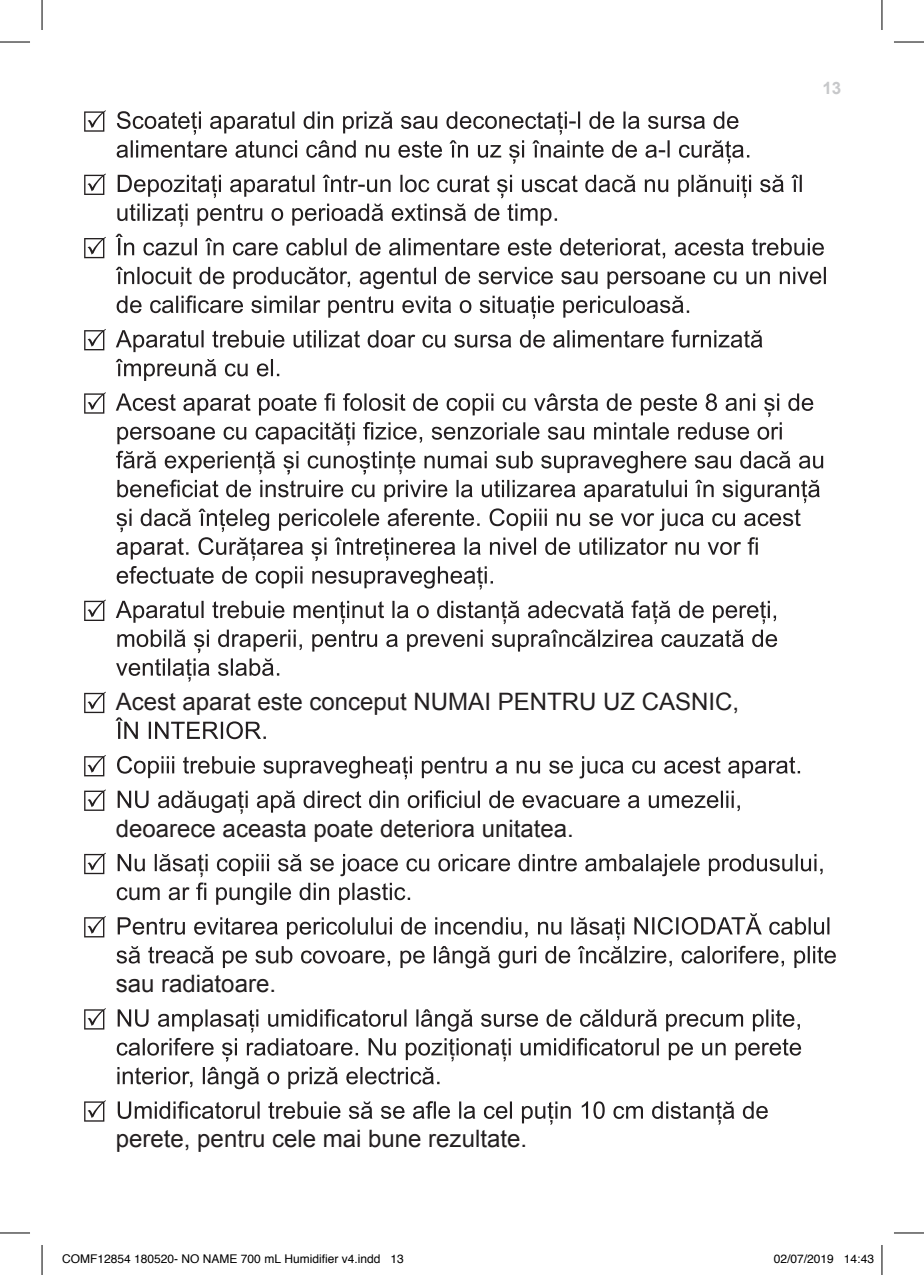
<style>
.page{position:relative;width:924px;height:1275px;background:#fff}
.page>*{position:absolute;margin:0;border:0;box-sizing:border-box;transform-origin:0 0}
.t1{font:24px "Arial";color:#231f20}
.t2{font:700 17px "Arial";color:#c7c8ca}
.t3{font:12px "Helvetica";color:#000}
</style>
<div class="page">
<svg style="left:84px;top:110px;width:22px;height:22px"></svg>
<svg style="left:117px;top:111px;width:632px;height:53px"></svg>
<svg style="left:84px;top:173px;width:22px;height:22px"></svg>
<svg style="left:118px;top:175px;width:683px;height:23px"></svg>
<svg style="left:117px;top:204px;width:439px;height:23px"></svg>
<svg style="left:84px;top:237px;width:22px;height:21px"></svg>
<svg style="left:115px;top:234px;width:708px;height:25px"></svg>
<svg style="left:116px;top:267px;width:709px;height:22px"></svg>
<svg style="left:117px;top:295px;width:571px;height:24px"></svg>
<svg style="left:84px;top:329px;width:22px;height:21px"></svg>
<svg style="left:116px;top:330px;width:646px;height:22px"></svg>
<svg style="left:116px;top:359px;width:163px;height:22px"></svg>
<svg style="left:84px;top:392px;width:22px;height:22px"></svg>
<svg style="left:116px;top:393px;width:706px;height:197px"></svg>
<svg style="left:84px;top:599px;width:22px;height:22px"></svg>
<svg style="left:116px;top:600px;width:660px;height:82px"></svg>
<svg style="left:84px;top:691px;width:22px;height:22px"></svg>
<svg style="left:115px;top:717px;width:151px;height:22px"></svg>
<svg style="left:84px;top:755px;width:22px;height:21px"></svg>
<svg style="left:117px;top:756px;width:682px;height:23px"></svg>
<svg style="left:84px;top:789px;width:22px;height:22px"></svg>
<svg style="left:118px;top:790px;width:621px;height:24px"></svg>
<svg style="left:84px;top:852px;width:22px;height:22px"></svg>
<svg style="left:117px;top:854px;width:705px;height:51px"></svg>
<svg style="left:84px;top:916px;width:22px;height:21px"></svg>
<svg style="left:116px;top:913px;width:719px;height:55px"></svg>
<svg style="left:84px;top:1008px;width:22px;height:21px"></svg>
<svg style="left:118px;top:1009px;width:681px;height:23px"></svg>
<svg style="left:117px;top:1038px;width:683px;height:23px"></svg>
<svg style="left:117px;top:1067px;width:322px;height:22px"></svg>
<svg style="left:84px;top:1100px;width:22px;height:21px"></svg>
<svg style="left:118px;top:1101px;width:649px;height:24px"></svg>
<hr style="left:0;top:42px;width:30px;height:1px;background:#000">
<hr style="left:893px;top:42px;width:30px;height:1px;background:#000">
<hr style="left:0;top:1232px;width:30px;height:1px;background:#000">
<hr style="left:893px;top:1232px;width:30px;height:1px;background:#000">
<hr style="left:42px;top:0;width:1px;height:30px;background:#000">
<hr style="left:42px;top:1245px;width:1px;height:30px;background:#000">
<hr style="left:881px;top:0;width:1px;height:30px;background:#000">
<hr style="left:881px;top:1245px;width:1px;height:30px;background:#000">
<p class="t2" style="left:822px;top:77px;width:20px">13</p>
<p class="t1" style="left:116px;top:686px;width:624px">Acest aparat este conceput NUMAI PENTRU UZ CASNIC,</p>
<p class="t1" style="left:116px;top:812px;width:459px">deoarece aceasta poate deteriora unitatea.</p>
<p class="t1" style="left:116px;top:968px;width:162px">sau radiatoare.</p>
<p class="t1" style="left:116px;top:1123px;width:412px">perete, pentru cele mai bune rezultate.</p>
<p class="t3" style="left:62px;top:1249px;width:343px">COMF12854 180520- NO NAME 700 mL Humidifier v4.indd 13</p>
<p class="t3" style="left:773px;top:1249px;width:102px">02/07/2019 14:43</p>
</div>
